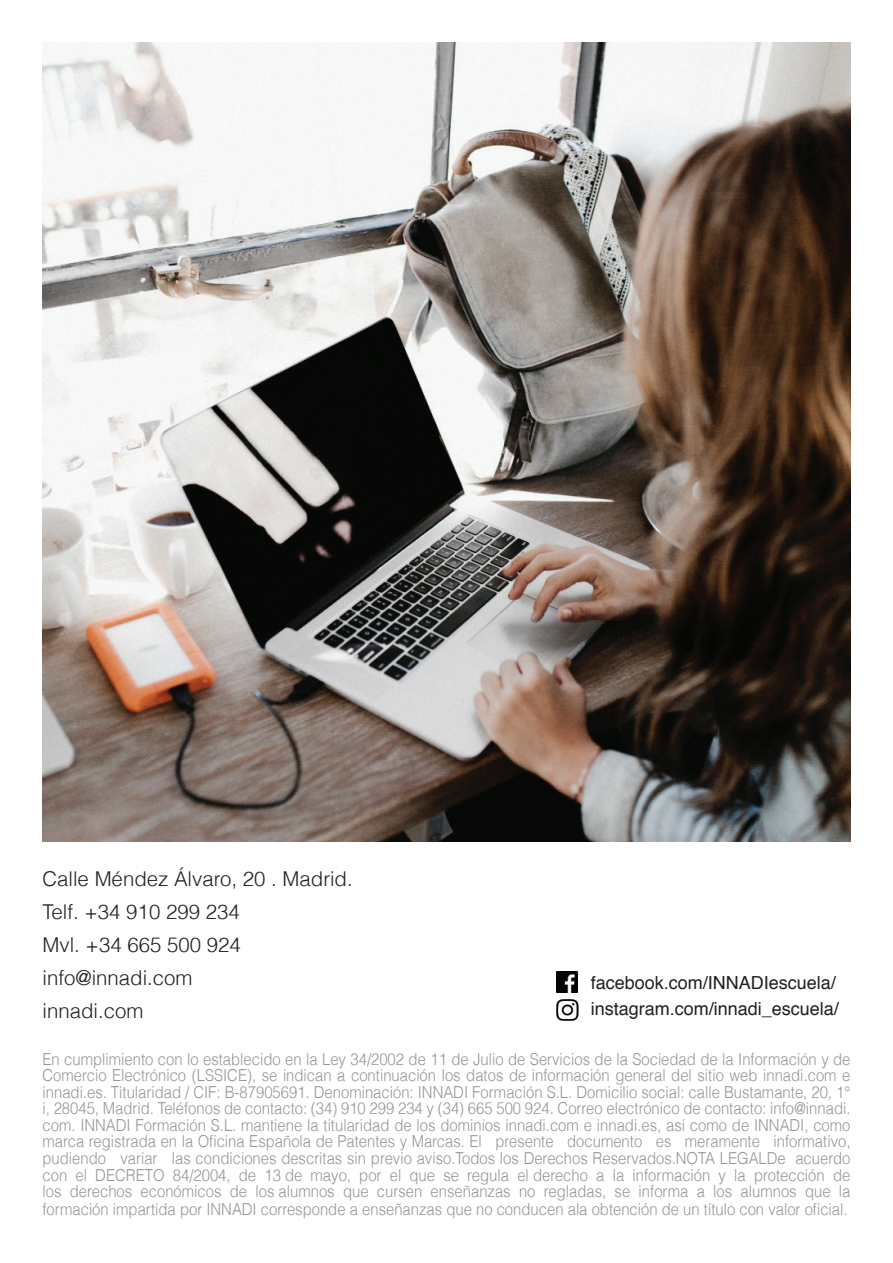
<style>
.page{position:relative;width:893px;height:1263px;background:#fff}
.page>*{position:absolute;margin:0;border:0;box-sizing:border-box;transform-origin:0 0}
.t1{font:300 20.4px/33.3px "Helvetica";color:#231f20}
.t2{font:18px/26.4px "Helvetica";color:#231f20}
.t3{font:300 16.5px/16.8px "Helvetica";color:#939598;text-align:justify;scale:.9 1}
</style>
<div class="page">
<img style="left:557px;top:971px;width:20px;height:21px">
<img style="left:557px;top:999px;width:21px;height:22px">
<img style="left:43px;top:43px;width:807px;height:799px">
<p class="t1" style="left:43px;top:861px;width:312px">Calle Méndez Álvaro, 20 . Madrid.<br>Telf. +34 910 299 234<br>Mvl. +34 665 500 924 info@innadi.com<br>innadi.com</p>
<p class="t2" style="left:591px;top:970px;width:250px">facebook.com/INNADIescuela/ instagram.com/innadi_escuela/</p>
<p class="t3" style="left:43px;top:1050px;width:899px">En cumplimiento con lo establecido en la Ley 34/2002 de 11 de Julio de Servicios de la Sociedad de la Información y de Comercio Electrónico (LSSICE), se indican a continuación los datos de información general del sitio web innadi.com e innadi.es. Titularidad / CIF: B-87905691. Denominación: INNADI Formación S.L. Domicilio social: calle Bustamante, 20, 1° i, 28045, Madrid. Teléfonos de contacto: (34) 910 299 234 y (34) 665 500 924. Correo electrónico de contacto: info@innadi. com. INNADI Formación S.L. mantiene la titularidad de los dominios innadi.com e innadi.es, así como de INNADI, como marca registrada en la Oficina Española de Patentes y Marcas. El presente documento es meramente informativo, pudiendo variar las condiciones descritas sin previo aviso.Todos los Derechos Reservados.NOTA LEGALDe acuerdo con el DECRETO 84/2004, de 13 de mayo, por el que se regula el derecho a la información y la protección de los derechos económicos de los alumnos que cursen enseñanzas no regladas, se informa a los alumnos que la formación impartida por INNADI corresponde a enseñanzas que no conducen ala obtención de un título con valor oficial.</p>
</div>
